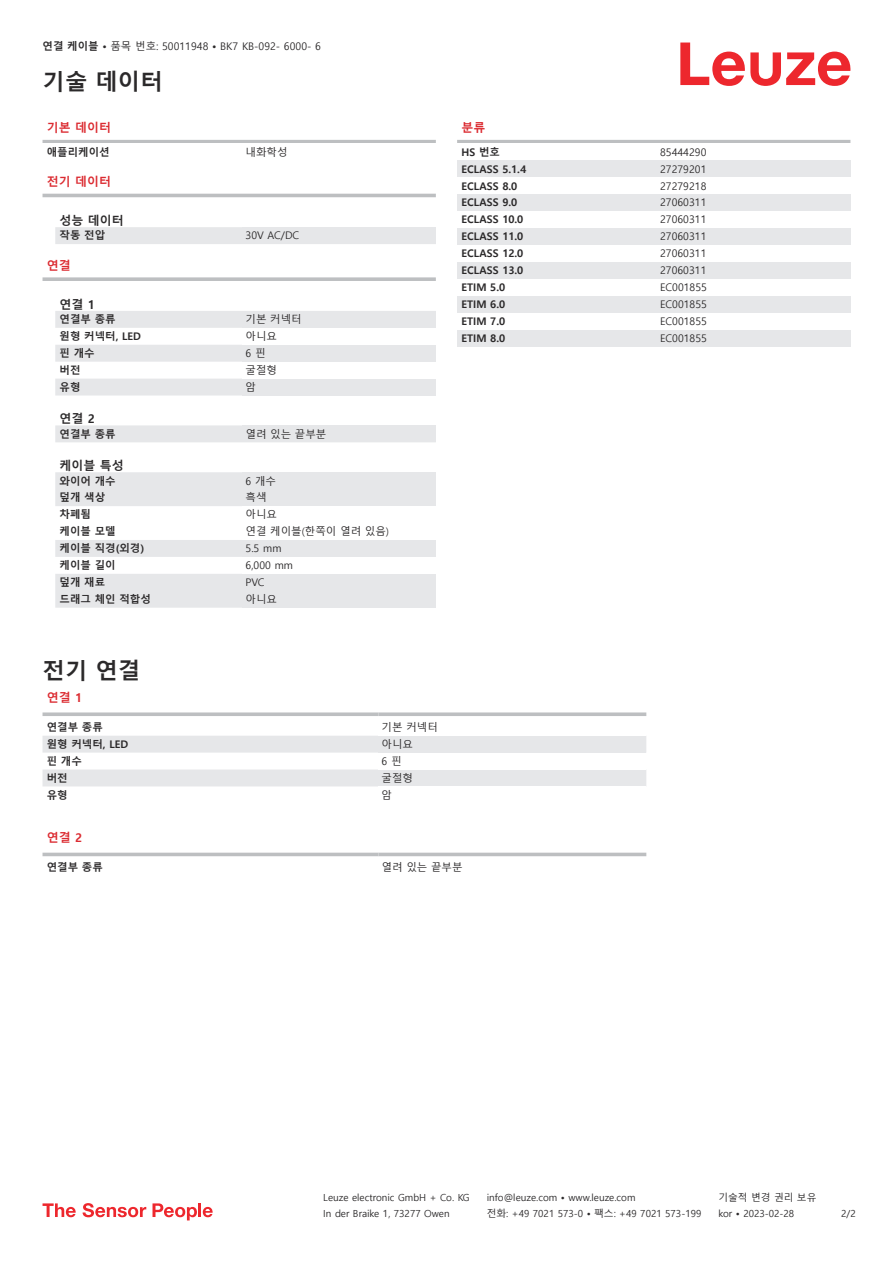
<style>
.page{position:relative;width:893px;height:1263px;background:#fff}
.page>*{position:absolute;margin:0;border:0;box-sizing:border-box;transform-origin:0 0}
.t1{font:700 22.5px "Malgun Gothic";color:#2b292a}
.t2{font:700 12px "Malgun Gothic";color:#db2a30}
.t3{font:700 12px "Malgun Gothic";color:#2b292a}
.t4{font:10.5px "Malgun Gothic";color:#2b292a}
.t5{font:700 10.5px "Malgun Gothic";color:#2b292a}
.t6{font:9.75px "Malgun Gothic";color:#2b292a}
.s1{font-weight:700}
</style>
<div class="page">
<svg style="left:680px;top:43px;width:170px;height:43px"></svg>
<svg style="left:55px;top:227px;width:381px;height:381px"></svg>
<hr style="left:43px;top:140px;width:393px;height:3px;background:#bdbfc1">
<hr style="left:43px;top:194px;width:393px;height:3px;background:#bdbfc1">
<div style="left:242px;top:227px;width:194px;height:17px;background:#e6e7e9"></div>
<div style="left:43px;top:261px;width:393px;height:18px;background:#fff"></div>
<svg style="left:43px;top:277px;width:393px;height:4px;fill:#bec0c2"></svg>
<div style="left:242px;top:311px;width:194px;height:17px;background:#e6e7e9"></div>
<div style="left:242px;top:328px;width:194px;height:17px;background:#fff"></div>
<div style="left:242px;top:345px;width:194px;height:17px;background:#e6e7e9"></div>
<div style="left:242px;top:362px;width:194px;height:17px;background:#fff"></div>
<div style="left:242px;top:379px;width:194px;height:16px;background:#e6e7e9"></div>
<div style="left:242px;top:425px;width:194px;height:17px;background:#e6e7e9"></div>
<div style="left:242px;top:472px;width:194px;height:17px;background:#e6e7e9"></div>
<div style="left:242px;top:489px;width:194px;height:17px;background:#e6e7e9"></div>
<div style="left:242px;top:506px;width:194px;height:17px;background:#fff"></div>
<div style="left:242px;top:523px;width:194px;height:17px;background:#fff"></div>
<div style="left:242px;top:540px;width:194px;height:17px;background:#e6e7e9"></div>
<div style="left:242px;top:557px;width:194px;height:17px;background:#fff"></div>
<div style="left:242px;top:574px;width:194px;height:17px;background:#e6e7e9"></div>
<div style="left:242px;top:591px;width:194px;height:17px;background:#e6e7e9"></div>
<svg style="left:43px;top:786px;width:335px;height:1px"></svg>
<svg style="left:43px;top:736px;width:335px;height:50px"></svg>
<svg style="left:43px;top:712px;width:335px;height:4px"></svg>
<svg style="left:378px;top:712px;width:268px;height:4px"></svg>
<div style="left:378px;top:736px;width:268px;height:17px;background:#e6e7e9"></div>
<div style="left:378px;top:769px;width:268px;height:17px;background:#e6e7e9"></div>
<svg style="left:43px;top:852px;width:603px;height:5px"></svg>
<hr style="left:43px;top:853px;width:335px;height:3px;background:#bdbfc1">
<hr style="left:378px;top:853px;width:268px;height:3px;background:#bdbfc1">
<hr style="left:457px;top:140px;width:393px;height:3px;background:#bdbfc1">
<div style="left:457px;top:160px;width:200px;height:17px;background:#e6e7e9"></div>
<div style="left:657px;top:160px;width:193px;height:17px;background:#e6e7e9"></div>
<div style="left:457px;top:194px;width:200px;height:17px;background:#e6e7e9"></div>
<div style="left:657px;top:194px;width:193px;height:17px;background:#e6e7e9"></div>
<div style="left:457px;top:228px;width:200px;height:17px;background:#e6e7e9"></div>
<div style="left:657px;top:228px;width:193px;height:17px;background:#e6e7e9"></div>
<div style="left:457px;top:262px;width:200px;height:17px;background:#e6e7e9"></div>
<div style="left:657px;top:262px;width:193px;height:17px;background:#e6e7e9"></div>
<div style="left:457px;top:296px;width:200px;height:17px;background:#e6e7e9"></div>
<div style="left:657px;top:296px;width:193px;height:17px;background:#e6e7e9"></div>
<div style="left:457px;top:330px;width:200px;height:17px;background:#e6e7e9"></div>
<div style="left:657px;top:330px;width:193px;height:17px;background:#e6e7e9"></div>
<svg style="left:43px;top:1203px;width:33px;height:14px"></svg>
<svg style="left:83px;top:1203px;width:63px;height:14px"></svg>
<svg style="left:153px;top:1203px;width:44px;height:17px"></svg>
<hr style="left:198px;top:1203px;width:3px;height:14px;background:#ed272d">
<svg style="left:203px;top:1207px;width:10px;height:10px"></svg>
<p class="t4" style="left:43px;top:41px;width:280px"><span class="s1">연결 케이블 •</span> 품목 번호: 50011948 <span class="s1">•</span> BK7 KB-092- 6000- 6</p>
<h1 class="t1" style="left:43px;top:69px;width:122px">기술 데이터</h1>
<p class="t2" style="left:47px;top:121px;width:66px">기본 데이터</p>
<p class="t5" style="left:47px;top:146px;width:64px">애플리케이션</p>
<p class="t4" style="left:246px;top:146px;width:43px">내화학성</p>
<p class="t2" style="left:47px;top:175px;width:66px">전기 데이터</p>
<p class="t3" style="left:60px;top:214px;width:66px">성능 데이터</p>
<p class="t5" style="left:60px;top:229px;width:47px">작동 전압</p>
<p class="t4" style="left:246px;top:230px;width:55px">30V AC/DC</p>
<p class="t2" style="left:47px;top:258px;width:25px">연결</p>
<p class="t3" style="left:60px;top:297px;width:37px">연결 1</p>
<p class="t5" style="left:60px;top:313px;width:58px">연결부 종류</p>
<p class="t4" style="left:246px;top:313px;width:58px">기본 커넥터</p>
<p class="t5" style="left:60px;top:330px;width:83px">원형 커넥터, LED</p>
<p class="t4" style="left:246px;top:330px;width:33px">아니요</p>
<p class="t5" style="left:60px;top:347px;width:37px">핀 개수</p>
<p class="t4" style="left:246px;top:347px;width:21px">6 핀</p>
<p class="t5" style="left:60px;top:364px;width:22px">버전</p>
<p class="t4" style="left:246px;top:364px;width:33px">굴절형</p>
<p class="t5" style="left:60px;top:381px;width:22px">유형</p>
<p class="t4" style="left:246px;top:381px;width:12px">암</p>
<p class="t3" style="left:60px;top:412px;width:37px">연결 2</p>
<p class="t5" style="left:60px;top:428px;width:58px">연결부 종류</p>
<p class="t4" style="left:246px;top:428px;width:82px">열려 있는 끝부분</p>
<p class="t3" style="left:60px;top:459px;width:66px">케이블 특성</p>
<p class="t5" style="left:60px;top:474px;width:58px">와이어 개수</p>
<p class="t4" style="left:246px;top:475px;width:32px">6 개수</p>
<p class="t5" style="left:60px;top:491px;width:47px">덮개 색상</p>
<p class="t4" style="left:246px;top:492px;width:22px">흑색</p>
<p class="t5" style="left:60px;top:508px;width:33px">차폐됨</p>
<p class="t4" style="left:246px;top:509px;width:33px">아니요</p>
<p class="t5" style="left:60px;top:525px;width:58px">케이블 모델</p>
<p class="t4" style="left:246px;top:525px;width:145px">연결 케이블(한쪽이 열려 있음)</p>
<p class="t5" style="left:60px;top:542px;width:86px">케이블 직경(외경)</p>
<p class="t4" style="left:246px;top:542px;width:38px">5.5 mm</p>
<p class="t5" style="left:60px;top:559px;width:58px">케이블 길이</p>
<p class="t4" style="left:246px;top:559px;width:49px">6,000 mm</p>
<p class="t5" style="left:60px;top:576px;width:47px">덮개 재료</p>
<p class="t4" style="left:246px;top:576px;width:21px">PVC</p>
<p class="t5" style="left:60px;top:593px;width:93px">드래그 체인 적합성</p>
<p class="t4" style="left:246px;top:593px;width:33px">아니요</p>
<p class="t2" style="left:461px;top:121px;width:25px">분류</p>
<p class="t5" style="left:461px;top:146px;width:40px">HS 번호</p>
<p class="t4" style="left:660px;top:146px;width:48px">85444290</p>
<p class="t5" style="left:461px;top:163px;width:66px">ECLASS 5.1.4</p>
<p class="t4" style="left:660px;top:163px;width:48px">27279201</p>
<p class="t5" style="left:461px;top:179px;width:57px">ECLASS 8.0</p>
<p class="t4" style="left:660px;top:180px;width:48px">27279218</p>
<p class="t5" style="left:461px;top:196px;width:57px">ECLASS 9.0</p>
<p class="t4" style="left:660px;top:197px;width:48px">27060311</p>
<p class="t5" style="left:461px;top:213px;width:63px">ECLASS 10.0</p>
<p class="t4" style="left:660px;top:214px;width:48px">27060311</p>
<p class="t5" style="left:461px;top:230px;width:63px">ECLASS 11.0</p>
<p class="t4" style="left:660px;top:231px;width:48px">27060311</p>
<p class="t5" style="left:461px;top:247px;width:63px">ECLASS 12.0</p>
<p class="t4" style="left:660px;top:247px;width:48px">27060311</p>
<p class="t5" style="left:461px;top:264px;width:63px">ECLASS 13.0</p>
<p class="t4" style="left:660px;top:264px;width:48px">27060311</p>
<p class="t5" style="left:461px;top:281px;width:45px">ETIM 5.0</p>
<p class="t4" style="left:660px;top:281px;width:48px">EC001855</p>
<p class="t5" style="left:461px;top:298px;width:45px">ETIM 6.0</p>
<p class="t4" style="left:660px;top:298px;width:48px">EC001855</p>
<p class="t5" style="left:461px;top:315px;width:45px">ETIM 7.0</p>
<p class="t4" style="left:660px;top:315px;width:48px">EC001855</p>
<p class="t5" style="left:461px;top:332px;width:45px">ETIM 8.0</p>
<p class="t4" style="left:660px;top:332px;width:48px">EC001855</p>
<h1 class="t1" style="left:43px;top:657px;width:99px">전기 연결</h1>
<p class="t2" style="left:47px;top:690px;width:37px">연결 1</p>
<p class="t5" style="left:47px;top:721px;width:58px">연결부 종류</p>
<p class="t4" style="left:382px;top:721px;width:58px">기본 커넥터</p>
<p class="t5" style="left:47px;top:738px;width:83px">원형 커넥터, LED</p>
<p class="t4" style="left:382px;top:738px;width:33px">아니요</p>
<p class="t5" style="left:47px;top:755px;width:37px">핀 개수</p>
<p class="t4" style="left:382px;top:755px;width:21px">6 핀</p>
<p class="t5" style="left:47px;top:772px;width:22px">버전</p>
<p class="t4" style="left:382px;top:772px;width:33px">굴절형</p>
<p class="t5" style="left:47px;top:789px;width:22px">유형</p>
<p class="t4" style="left:382px;top:789px;width:12px">암</p>
<p class="t2" style="left:47px;top:830px;width:37px">연결 2</p>
<p class="t5" style="left:47px;top:861px;width:58px">연결부 종류</p>
<p class="t4" style="left:382px;top:861px;width:82px">열려 있는 끝부분</p>
<p class="t6" style="left:323px;top:1192px;width:148px">Leuze electronic GmbH + Co. KG</p>
<p class="t6" style="left:487px;top:1192px;width:150px">info@leuze.com • www.leuze.com</p>
<p class="t6" style="left:718px;top:1192px;width:100px">기술적 변경 권리 보유</p>
<p class="t6" style="left:323px;top:1208px;width:128px">In der Braike 1, 73277 Owen</p>
<p class="t6" style="left:487px;top:1208px;width:216px">전화: +49 7021 573-0 • 팩스: +49 7021 573-199</p>
<p class="t6" style="left:718px;top:1208px;width:77px">kor • 2023-02-28</p>
<p class="t6" style="left:841px;top:1208px;width:16px">2 /2</p>
</div>
